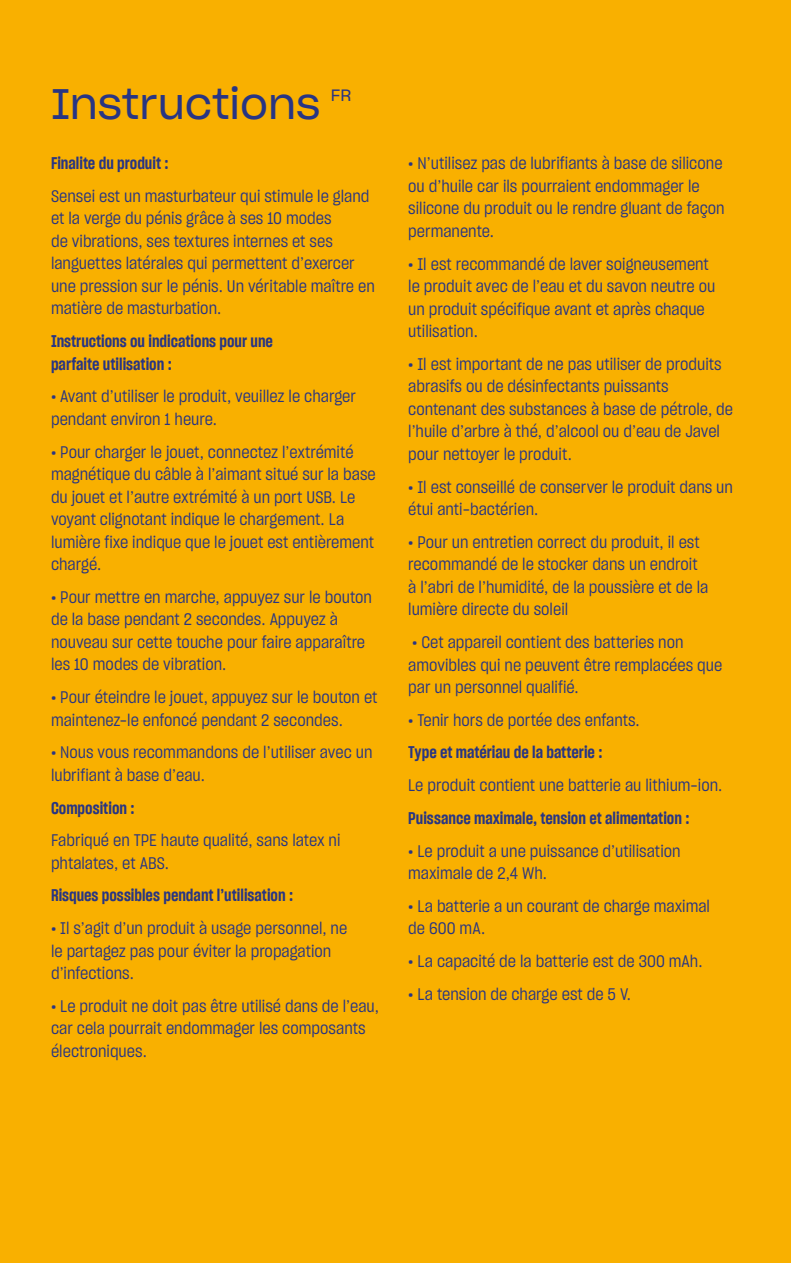
<style>
.page{position:relative;width:791px;height:1263px;background:#f9b000}
.page>*{position:absolute;margin:0;border:0;box-sizing:border-box;transform-origin:0 0}
.t1{font:42px "Sharp Grotesk Book 20";color:#283583}
.t2{font:16.5px/22.5px "Sharp Grotesk Book 16";color:#283583}
.t3{font:16.5px/22.5px "Sharp Grotesk Sm Bold 15";color:#283583}
.t4{font:16.2px "Sharp Grotesk Book 20";color:#283583}
.s1{font-family:"Sharp Grotesk Sm Bold 20"}
</style>
<div class="page">
<h1 class="t1" style="left:51px;top:70px;width:271px">Instructions</h1>
<p class="t4" style="left:331px;top:82px;width:22px">FR</p>
<p class="t3" style="left:51px;top:152px;width:119px">Finalite du produit :</p>
<p class="t2" style="left:51px;top:185px;width:325px">Sensei est un masturbateur qui stimule le gland et la verge du pénis grâce à ses 10 modes<br>de vibrations, ses textures internes et ses languettes latérales qui permettent d’exercer une pression sur le pénis. Un véritable maître en matière de masturbation.</p>
<p class="t3" style="left:51px;top:330px;width:223px">Instructions ou indications pour une parfaite utilisation :</p>
<p class="t2" style="left:51px;top:385px;width:306px"><span class="s1">·</span> Avant d’utiliser le produit, veuillez le charger pendant environ 1 heure.</p>
<p class="t2" style="left:51px;top:440px;width:326px"><span class="s1">·</span> Pour charger le jouet, connectez l’extrémité magnétique du câble à l’aimant situé sur la base du jouet et l’autre extrémité à un port USB. Le voyant clignotant indique le chargement. La lumière fixe indique que le jouet est entièrement chargé.</p>
<p class="t2" style="left:51px;top:585px;width:323px"><span class="s1">·</span> Pour mettre en marche, appuyez sur le bouton de la base pendant 2 secondes. Appuyez à nouveau sur cette touche pour faire apparaître les 10 modes de vibration.</p>
<p class="t2" style="left:51px;top:686px;width:328px"><span class="s1">·</span> Pour éteindre le jouet, appuyez sur le bouton et maintenez-le enfoncé pendant 2 secondes.</p>
<p class="t2" style="left:51px;top:741px;width:323px"><span class="s1">·</span> Nous vous recommandons de l’utiliser avec un lubrifiant à base d’eau.</p>
<p class="t3" style="left:51px;top:796px;width:85px">Composition :</p>
<p class="t2" style="left:51px;top:829px;width:291px">Fabriqué en TPE haute qualité, sans latex ni phtalates, et ABS.</p>
<p class="t3" style="left:51px;top:884px;width:244px">Risques possibles pendant l’utilisation :</p>
<p class="t2" style="left:51px;top:917px;width:298px"><span class="s1">·</span> Il s’agit d’un produit à usage personnel, ne le partagez pas pour éviter la propagation d’infections.</p>
<p class="t2" style="left:51px;top:994px;width:329px"><span class="s1">·</span> Le produit ne doit pas être utilisé dans de l’eau, car cela pourrait endommager les composants électroniques.</p>
<p class="t2" style="left:408px;top:152px;width:318px"><span class="s1">·</span> N’utilisez pas de lubrifiants à base de silicone ou d’huile car ils pourraient endommager le silicone du produit ou le rendre gluant de façon permanente.</p>
<p class="t2" style="left:408px;top:252px;width:309px"><span class="s1">·</span> Il est recommandé de laver soigneusement le produit avec de l’eau et du savon neutre ou un produit spécifique avant et après chaque utilisation.</p>
<p class="t2" style="left:408px;top:352px;width:326px"><span class="s1">·</span> Il est important de ne pas utiliser de produits abrasifs ou de désinfectants puissants contenant des substances à base de pétrole, de l’huile d’arbre à thé, d’alcool ou d’eau de Javel pour nettoyer le produit.</p>
<p class="t2" style="left:408px;top:475px;width:326px"><span class="s1">·</span> Il est conseillé de conserver le produit dans un étui anti-bactérien.</p>
<p class="t2" style="left:408px;top:530px;width:302px"><span class="s1">·</span> Pour un entretien correct du produit, il est recommandé de le stocker dans un endroit à l’abri de l’humidité, de la poussière et de la lumière directe du soleil</p>
<p class="t2" style="left:408px;top:631px;width:315px"><span class="s1">·</span> Cet appareil contient des batteries non amovibles qui ne peuvent être remplacées que par un personnel qualifié.</p>
<p class="t2" style="left:408px;top:708px;width:233px"><span class="s1">·</span> Tenir hors de portée des enfants.</p>
<p class="t3" style="left:408px;top:741px;width:196px">Type et matériau de la batterie :</p>
<p class="t2" style="left:408px;top:774px;width:316px">Le produit contient une batterie au lithium-ion.</p>
<p class="t3" style="left:408px;top:807px;width:283px">Puissance maximale, tension et alimentation :</p>
<p class="t2" style="left:408px;top:839px;width:274px"><span class="s1">·</span> Le produit a une puissance d’utilisation maximale de 2,4 Wh.</p>
<p class="t2" style="left:408px;top:894px;width:303px"><span class="s1">·</span> La batterie a un courant de charge maximal de 600 mA.</p>
<p class="t2" style="left:408px;top:944px;width:296px;line-height:32.7px"><span class="s1">·</span> La capacité de la batterie est de 300 mAh. <span class="s1">·</span> La tension de charge est de 5 V.</p>
</div>
